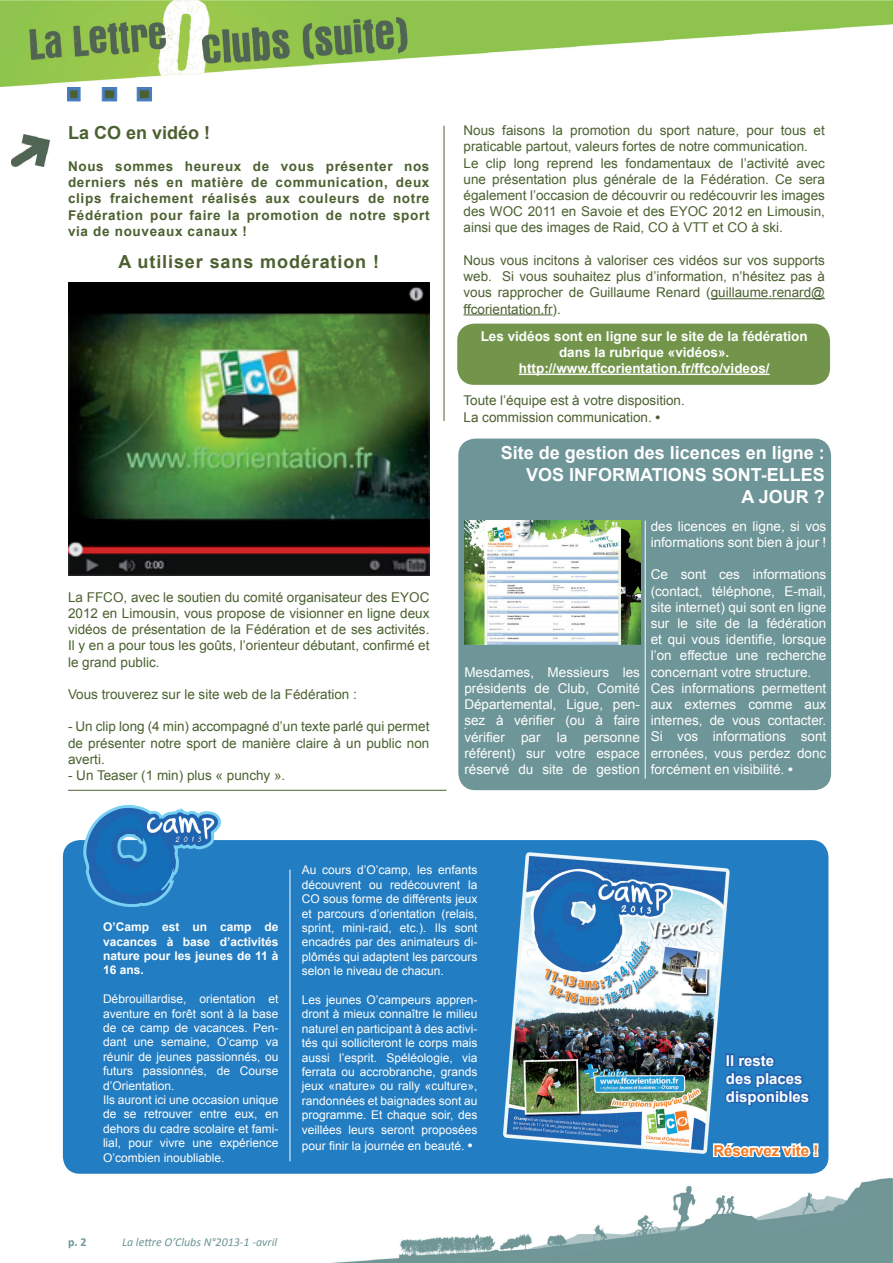
<style>
.page{position:relative;width:893px;height:1263px;background:#fff}
.page>*{position:absolute;margin:0;border:0;box-sizing:border-box;transform-origin:0 0}
.t1{font:700 18px/21.6px "Arial";color:#fff;text-align:right}
.t2{font:700 18px "Arial";letter-spacing:.05em;color:#4c6030}
.t3{font:700 18px "Arial";color:#4b6130}
.t4{font:700 15px/18px "Arial";color:#fff}
.t5{font:700 15px "Arial";color:#f47921}
.t6{font:13.5px/16.2px "Arial";color:#4b6130;text-align:justify}
.t7{font:13.5px/16.2px "Arial";color:#fff}
.t8{font:700 13.5px/16.2px "Arial";letter-spacing:.05em;color:#4c6030;text-align:justify}
.t9{font:700 13.5px/16.2px "Arial";color:#fff;text-align:center}
.t10{font:12px/14.4px "Arial";color:#fff;text-align:justify}
.t11{font:700 12px/14.4px "Arial";color:#fff;text-align:justify}
.t12{font:italic 12px "Calibri";color:#6e9597}
.t13{font:700 12px "Calibri";color:#6e9597}
.s1{font-weight:700}
.s2{font-weight:700;font-size:13.5px}
</style>
<div class="page">
<div style="left:458px;top:439px;width:373px;height:351px;background:#6e9597;border-radius:17px"></div>
<div style="left:457px;top:324px;width:373px;height:61px;background:#73954b;border-radius:17px"></div>
<img style="left:0;top:0;width:893px;height:86px">
<img style="left:331px;top:1178px;width:562px;height:85px">
<img style="left:68px;top:283px;width:362px;height:292px">
<hr style="left:711px;top:298px;width:114px;height:1px;background:#4b6130">
<hr style="left:463px;top:314px;width:90px;height:1px;background:#4b6130">
<hr style="left:519px;top:374px;width:251px;height:1px;background:#fff">
<img style="left:68px;top:88px;width:84px;height:14px">
<div style="left:63px;top:840px;width:765px;height:334px;background:#227dc2;border-radius:17px"></div>
<img style="left:84px;top:805px;width:136px;height:102px">
<hr style="left:290px;top:870px;width:1px;height:291px;background:#fff">
<img style="left:503px;top:852px;width:227px;height:302px">
<svg style="left:722px;top:1050px;width:88px;height:57px"></svg>
<svg style="left:711px;top:1140px;width:108px;height:18px"></svg>
<hr style="left:68px;top:790px;width:379px;height:1px;background:#4c6030">
<img style="left:11px;top:135px;width:39px;height:32px">
<img style="left:464px;top:520px;width:176px;height:124px">
<hr style="left:645px;top:521px;width:1px;height:258px;background:#fff">
<hr style="left:444px;top:126px;width:1px;height:295px;background:#4c6030">
<h1 class="t3" style="left:68px;top:120px;width:144px">La CO en vidéo !</h1>
<p class="t8" style="left:68px;top:159px;width:363px">Nous sommes heureux de vous présenter nos derniers nés en matière de communication, deux clips fraichement réalisés aux couleurs de notre Fédération pour faire la promotion de notre sport via de nouveaux canaux !</p>
<h1 class="t2" style="left:118px;top:250px;width:262px">A utiliser sans modération !</h1>
<p class="t6" style="left:68px;top:589px;width:363px">La FFCO, avec le soutien du comité organisateur des EYOC 2012 en Limousin, vous propose de visionner en ligne deux vidéos de présentation de la Fédération et de ses activités.<br>Il y en a pour tous les goûts, l’orienteur débutant, confirmé et le grand public.</p>
<p class="t6" style="left:68px;top:686px;width:290px">Vous trouverez sur le site web de la Fédération :</p>
<p class="t6" style="left:68px;top:719px;width:363px">- Un clip long (4 min) accompagné d’un texte parlé qui permet de présenter notre sport de manière claire à un public non averti.</p>
<p class="t6" style="left:68px;top:767px;width:219px">- Un Teaser (1 min) plus « punchy ».</p>
<p class="t6" style="left:463px;top:123px;width:363px;text-align:left">Nous faisons la promotion du sport nature, pour tous et praticable partout, valeurs fortes de notre communication.<br>Le clip long reprend les fondamentaux de l’activité avec une présentation plus générale de la Fédération. Ce sera également l’occasion de découvrir ou redécouvrir les images des WOC 2011 en Savoie et des EYOC 2012 en Limousin, ainsi que des images de Raid, CO à VTT et CO à ski.</p>
<p class="t6" style="left:463px;top:252px;width:363px">Nous vous incitons à valoriser ces vidéos sur vos supports web. Si vous souhaitez plus d’information, n’hésitez pas à vous rapprocher de Guillaume Renard (guillaume.renard@ ffcorientation.fr).</p>
<p class="t9" style="left:481px;top:328px;width:329px">Les vidéos sont en ligne sur le site de la fédération dans la rubrique «vidéos». http://www.ffcorientation.fr/ffco/videos/</p>
<p class="t6" style="left:463px;top:393px;width:223px">Toute l’équipe est à votre disposition.<br>La commission communication. <span class="s1">•</span></p>
<h1 class="t1" style="left:501px;top:443px;width:326px">Site de gestion des licences en ligne :<br>VOS INFORMATIONS SONT-ELLES<br>A JOUR ?</h1>
<p class="t7" style="left:464px;top:664px;width:177px;text-align:justify">Mesdames, Messieurs les présidents de Club, Comité Départemental, Ligue, pen&shy;sez à vérifier (ou à faire vérifier par la personne référent) sur votre espace réservé du site de gestion</p>
<p class="t7" style="left:463px;top:717px;width:5px">.</p>
<p class="t7" style="left:651px;top:518px;width:177px">des licences en ligne, si vos informations sont bien à jour !</p>
<p class="t7" style="left:651px;top:567px;width:177px">Ce sont ces informations (contact, téléphone, E-mail, site internet) qui sont en ligne sur le site de la fédération et qui vous identifie, lorsque l’on effectue une recherche concernant votre structure.<br>Ces informations permettent aux externes comme aux internes, de vous contacter.<br>Si vos informations sont erronées, vous perdez donc forcément en visibilité. <span class="s1">•</span></p>
<p class="t11" style="left:103px;top:920px;width:177px">O’Camp est un camp de vacances à base d’activités nature pour les jeunes de 11 à 16 ans.</p>
<p class="t10" style="left:103px;top:992px;width:177px;text-align:left">Débrouillardise, orientation et aventure en forêt sont à la base de ce camp de vacances. Pen&shy;dant une semaine, O’camp va réunir de jeunes passionnés, ou futurs passionnés, de Course d’Orientation.<br>Ils auront ici une occasion unique de se retrouver entre eux, en dehors du cadre scolaire et fami&shy;lial, pour vivre une expérience<br>O’combien inoubliable.</p>
<p class="t10" style="left:302px;top:863px;width:177px">Au cours d’O’camp, les enfants découvrent ou redécouvrent la CO sous forme de différents jeux et parcours d’orientation (relais, sprint, mini-raid, etc.). Ils sont encadrés par des animateurs di&shy;plômés qui adaptent les parcours selon le niveau de chacun.</p>
<p class="t10" style="left:302px;top:993px;width:177px">Les jeunes O’campeurs appren&shy;dront à mieux connaître le milieu naturel en participant à des activi&shy;tés qui solliciteront le corps mais aussi l’esprit. Spéléologie, via ferrata ou accrobranche, grands jeux «nature» ou rally «culture», randonnées et baignades sont au programme. Et chaque soir, des veillées leurs seront proposées</p>
<p class="t10" style="left:302px;top:1138px;width:172px">pour finir la journée en beauté. <span class="s2">•</span></p>
<p class="t13" style="left:68px;top:1235px;width:20px">p. 2</p>
<p class="t12" style="left:122px;top:1235px;width:157px">La lettre O’Clubs N°2013-1 -avril</p>
<p class="t4" style="left:726px;top:1052px;width:85px">Il reste<br>des places disponibles</p>
<p class="t5" style="left:713px;top:1140px;width:107px">Réservez vite !</p>
</div>
